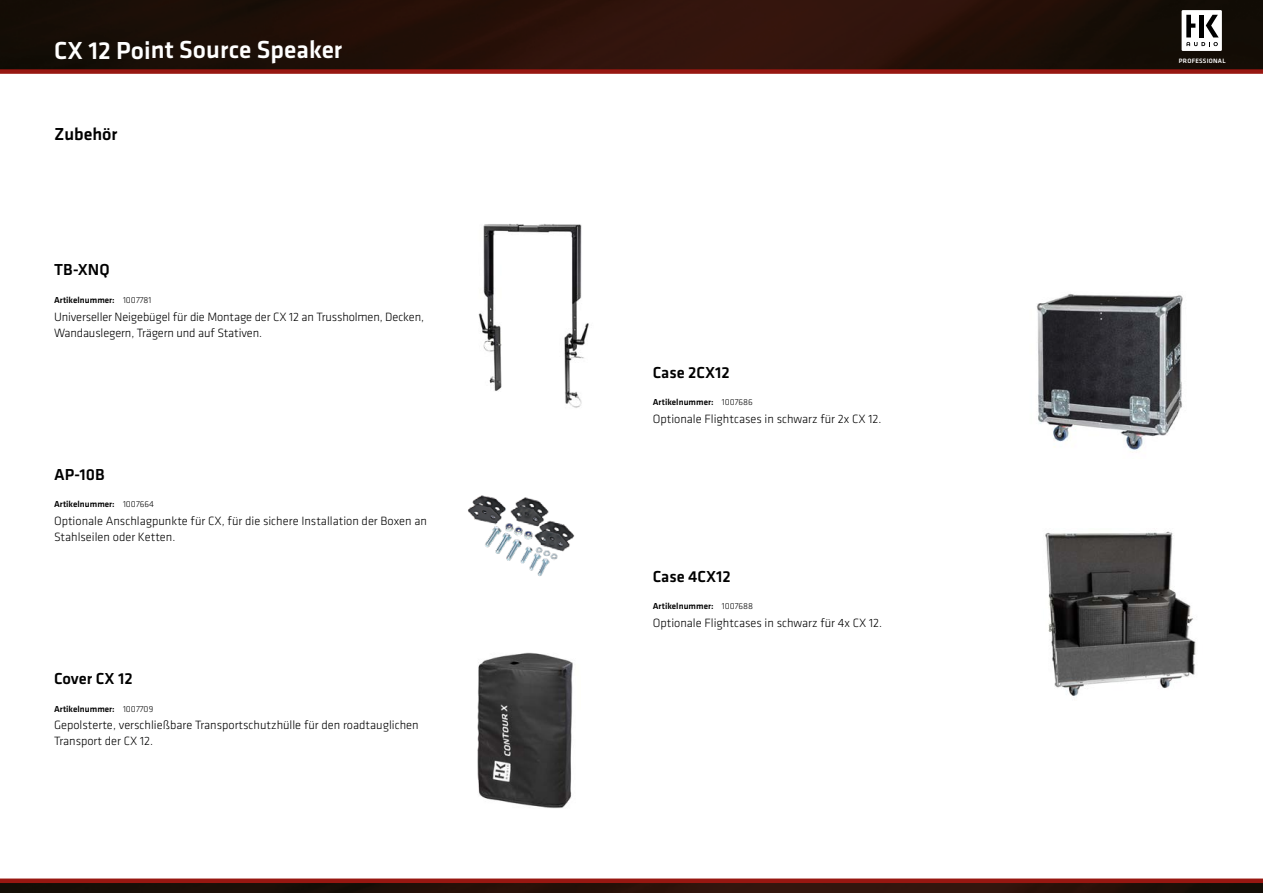
<style>
.page{position:relative;width:1263px;height:893px;background:#fff}
.page>*{position:absolute;margin:0;border:0;box-sizing:border-box;transform-origin:0 0}
.t1{font:500 25.5px "Klavika";letter-spacing:-.005em;color:#fff}
.t2{font:500 18px "Klavika";color:#000}
.t3{font:500 16.5px "Klavika";color:#000}
.t4{font:300 12.45px/15.8px "Klavika";color:#000}
.t5{font:500 9px "Klavika";letter-spacing:.005em;color:#000}
.t6{font:500 6.6px "Klavika";letter-spacing:.04em;color:#fff}
.s1{font-weight:300}
</style>
<div class="page">
<img style="left:0;top:883px;width:1263px;height:10px">
<div style="left:0;top:878px;width:1263px;height:5px;background:#981711"></div>
<img style="left:478px;top:224px;width:111px;height:184px">
<img style="left:1036px;top:294px;width:147px;height:157px">
<img style="left:1045px;top:531px;width:151px;height:165px">
<img style="left:468px;top:495px;width:107px;height:82px">
<img style="left:477px;top:652px;width:96px;height:157px">
<img style="left:0;top:0;width:1263px;height:69px">
<div style="left:0;top:69px;width:1263px;height:5px;background:#981711"></div>
<div style="left:1181px;top:10px;width:41px;height:41px;background:#fff"></div>
<svg style="left:1186px;top:15px;width:33px;height:31px"></svg>
<hr style="left:1199px;top:15px;width:4px;height:22px;background:#000">
<h1 class="t1" style="left:54px;top:33px;width:290px">CX 12 Point Source Speaker</h1>
<h2 class="t2" style="left:54px;top:122px;width:65px">Zubehör</h2>
<h3 class="t3" style="left:54px;top:259px;width:57px">TB-XNQ</h3>
<p class="t5" style="left:54px;top:294px;width:99px">Artikelnummer: <span class="s1">1007781</span></p>
<p class="t4" style="left:54px;top:309px;width:372px">Universeller Neigebügel für die Montage der CX 12 an Trussholmen, Decken,<br>Wandauslegern, Trägern und auf Stativen.</p>
<h3 class="t3" style="left:54px;top:463px;width:52px">AP-10B</h3>
<p class="t5" style="left:54px;top:498px;width:101px">Artikelnummer: <span class="s1">1007664</span></p>
<p class="t4" style="left:54px;top:513px;width:374px">Optionale Anschlagpunkte für CX, für die sichere Installation der Boxen an<br>Stahlseilen oder Ketten.</p>
<h3 class="t3" style="left:54px;top:667px;width:80px">Cover CX 12</h3>
<p class="t5" style="left:54px;top:702px;width:101px">Artikelnummer: <span class="s1">1007709</span></p>
<p class="t4" style="left:54px;top:717px;width:366px">Gepolsterte, verschließbare Transportschutzhülle für den roadtauglichen<br>Transport der CX 12.</p>
<h3 class="t3" style="left:653px;top:361px;width:79px">Case 2CX12</h3>
<p class="t5" style="left:653px;top:396px;width:102px">Artikelnummer: <span class="s1">1007686</span></p>
<p class="t4" style="left:653px;top:411px;width:230px">Optionale Flightcases in schwarz für 2x CX 12.</p>
<h3 class="t3" style="left:653px;top:565px;width:80px">Case 4CX12</h3>
<p class="t5" style="left:653px;top:600px;width:102px">Artikelnummer: <span class="s1">1007688</span></p>
<p class="t4" style="left:653px;top:615px;width:231px">Optionale Flightcases in schwarz für 4x CX 12.</p>
<p class="t6" style="left:1179px;top:56px;width:48px">PROFESSIONAL</p>
</div>
